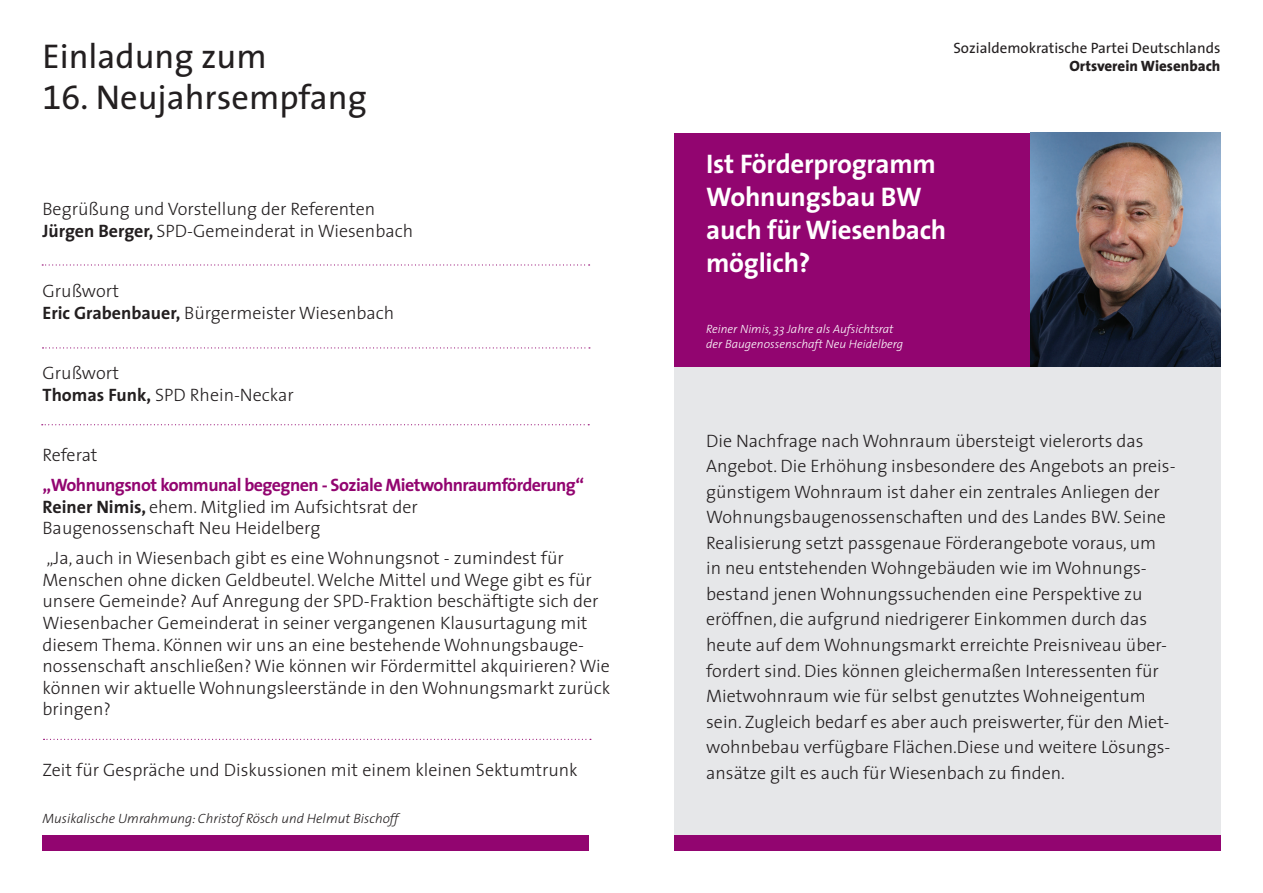
<style>
.page{position:relative;width:1263px;height:893px;background:#fff}
.page>*{position:absolute;margin:0;border:0;box-sizing:border-box;transform-origin:0 0}
.t1{font:34.5px "The Sans";color:#231f20}
.t2{font:700 27px/33px "The Sans";letter-spacing:-.01em;color:#fff}
.t3{font:300 18px/25.5px "The Sans";color:#231f20}
.t4{font:15px "The Sans";color:#231f20}
.t5{font:800 15px "The Sans";color:#231f20}
.t6{font:italic 300 13.5px "The Sans";color:#231f20}
.t7{font:italic 300 12px/14.4px "The Sans";color:#fff}
.s1{font-family:"The Sans Expert"}
.s2{font-weight:700}
.s3{font-weight:700;color:#920570}
</style>
<div class="page">
<div style="left:674px;top:363px;width:546px;height:472px;background:#e6e7e9"></div>
<svg style="left:42px;top:264px;width:548px;height:2px"></svg>
<svg style="left:43px;top:347px;width:547px;height:1px"></svg>
<svg style="left:42px;top:424px;width:547px;height:1px"></svg>
<svg style="left:44px;top:739px;width:547px;height:1px"></svg>
<div style="left:674px;top:133px;width:546px;height:233px;background:#920570"></div>
<div style="left:43px;top:835px;width:546px;height:15px;background:#920570"></div>
<div style="left:674px;top:835px;width:546px;height:15px;background:#920570"></div>
<img style="left:1030px;top:133px;width:190px;height:233px">
<h1 class="t1" style="left:43px;top:27px;width:226px">Einladung zum</h1>
<h1 class="t1" style="left:43px;top:69px;width:326px"><span class="s1">16.</span> Neujahrsempfang</h1>
<p class="t3" style="left:43px;top:198px;width:372px;line-height:21.6px">Begrüßung und Vorstellung der Referenten<br><span class="s2">Jürgen Berger,</span> SPD-Gemeinderat in Wiesenbach</p>
<p class="t3" style="left:43px;top:280px;width:353px;line-height:21.6px">Grußwort<br><span class="s2">Eric Grabenbauer,</span> Bürgermeister Wiesenbach</p>
<p class="t3" style="left:43px;top:362px;width:253px;line-height:21.6px">Grußwort<br><span class="s2">Thomas Funk,</span> SPD Rhein-Neckar</p>
<p class="t3" style="left:43px;top:441px;width:56px">Referat</p>
<p class="t3" style="left:43px;top:473px;width:543px;line-height:21.6px"><span class="s3">„Wohnungsnot kommunal begegnen - Soziale Mietwohnraumförderung“<br></span><span class="s2">Reiner Nimis,</span> ehem. Mitglied im Aufsichtsrat der<br>Baugenossenschaft Neu Heidelberg</p>
<p class="t3" style="left:43px;top:547px;width:569px;line-height:21.6px">„Ja, auch in Wiesenbach gibt es eine Wohnungsnot - zumindest für Menschen ohne dicken Geldbeutel. Welche Mittel und Wege gibt es für unsere Gemeinde? Auf Anregung der SPD-Fraktion beschäftigte sich der Wiesenbacher Gemeinderat in seiner vergangenen Klausurtagung mit diesem Thema. Können wir uns an eine bestehende Wohnungsbauge&shy;nossenschaft anschließen? Wie können wir Fördermittel akquirieren? Wie können wir aktuelle Wohnungsleerstände in den Wohnungsmarkt zurück bringen?</p>
<p class="t3" style="left:43px;top:756px;width:537px">Zeit für Gespräche und Diskussionen mit einem kleinen Sektumtrunk</p>
<p class="t6" style="left:43px;top:808px;width:358px">Musikalische Umrahmung: Christof Rösch und Helmut Bischoff</p>
<p class="t4" style="left:953px;top:36px;width:269px">Sozialdemokratische Partei Deutschlands</p>
<p class="t5" style="left:1069px;top:54px;width:153px">Ortsverein Wiesenbach</p>
<h2 class="t2" style="left:706px;top:146px;width:242px">Ist Förderprogramm<br>Wohnungsbau BW auch für Wiesenbach möglich?</h2>
<p class="t7" style="left:706px;top:322px;width:199px">Reiner Nimis, 33 Jahre als Aufsichtsrat der Baugenossenschaft Neu Heidelberg</p>
<p class="t3" style="left:706px;top:427px;width:471px">Die Nachfrage nach Wohnraum übersteigt vielerorts das Angebot. Die Erhöhung insbesondere des Angebots an preis&shy;günstigem Wohnraum ist daher ein zentrales Anliegen der Wohnungsbaugenossenschaften und des Landes BW. Seine Realisierung setzt passgenaue Förderangebote voraus, um in neu entstehenden Wohngebäuden wie im Wohnungs&shy;bestand jenen Wohnungssuchenden eine Perspektive zu eröffnen, die aufgrund niedrigerer Einkommen durch das heute auf dem Wohnungsmarkt erreichte Preisniveau über&shy;fordert sind. Dies können gleichermaßen Interessenten für Mietwohnraum wie für selbst genutztes Wohneigentum sein. Zugleich bedarf es aber auch preiswerter, für den Miet&shy;wohnbebau verfügbare Flächen.Diese und weitere Lösungs&shy;ansätze gilt es auch für Wiesenbach zu finden.</p>
</div>
